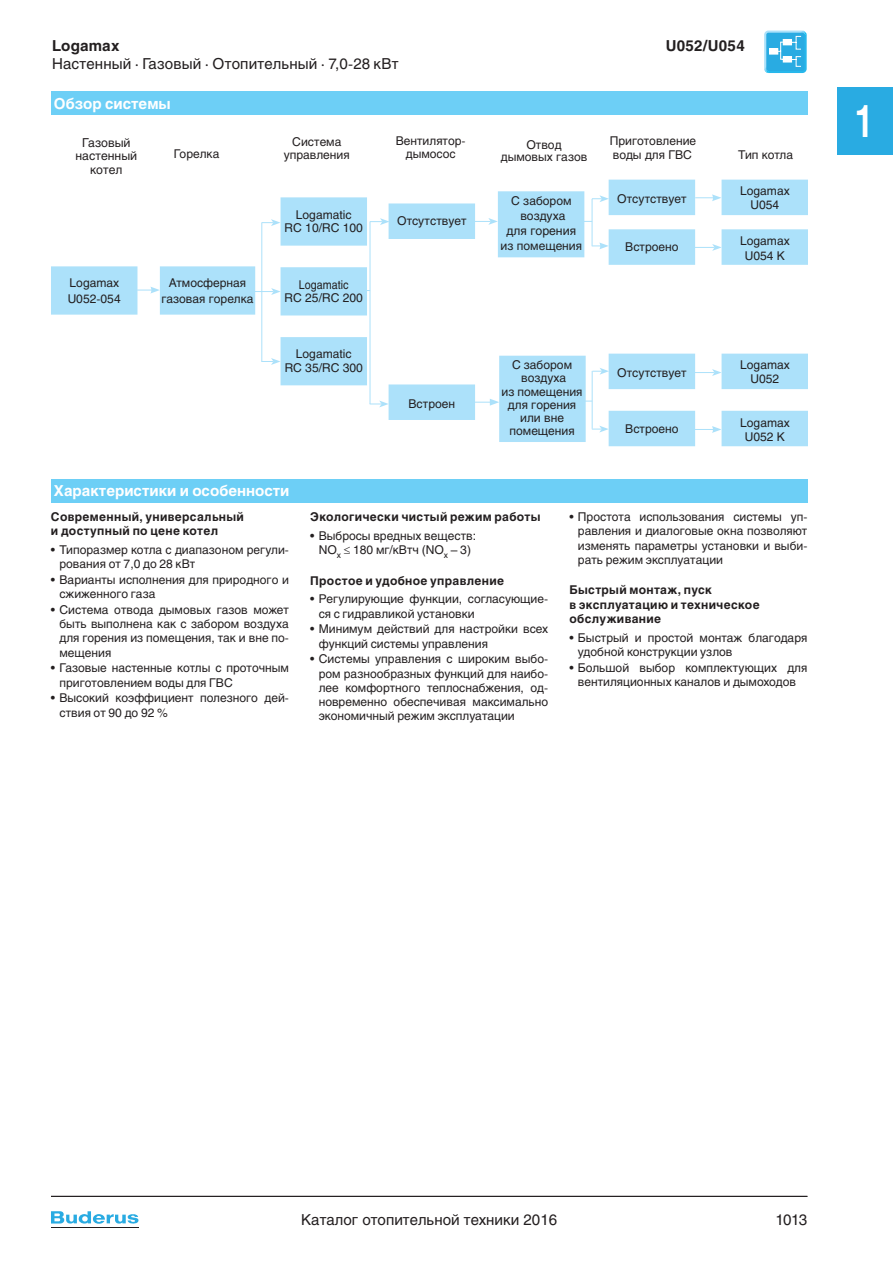
<style>
.page{position:relative;width:893px;height:1263px;background:#fff}
.page>*{position:absolute;margin:0;border:0;box-sizing:border-box;transform-origin:0 0}
.t1{font:700 condensed 45px "Helios C Cn";color:#fff;scale:.8 1}
.t2{font:15px "Helios C";color:#231f20}
.t3{font:700 15px "Helios C";color:#fff}
.t4{font:700 15px "Helios C";letter-spacing:.015em;color:#231f20}
.t5{font:12.15px/13.5px "Helios C";color:#231f20;text-align:center}
.t6{font:12px/14.2px "Helios C";color:#231f20;text-align:center}
.t7{font:700 12px/14.2px "Helios C";letter-spacing:.03em;color:#231f20}
.t8{font:12px/13.4px "Helios C";color:#231f20;text-align:center;scale:.89 1}
</style>
<div class="page">
<svg style="left:51px;top:1211px;width:87px;height:13px"></svg>
<hr style="left:51px;top:1227px;width:87px;height:1px;background:#221e1f">
<div style="left:837px;top:87px;width:55px;height:68px;background:#29abe2"></div>
<hr style="left:51px;top:1196px;width:756px;height:1px;background:#221e1f">
<svg style="left:767px;top:30px;width:37px;height:1px"></svg>
<svg style="left:764px;top:31px;width:43px;height:42px;background:#55bde9"></svg>
<div style="left:51px;top:92px;width:756px;height:23px;background:#6dcff6"></div>
<div style="left:51px;top:479px;width:756px;height:24px;background:#6dcff6"></div>
<div style="left:161px;top:267px;width:93px;height:47px;background:#ace1fa"></div>
<div style="left:160px;top:266px;width:95px;height:49px;border:2px solid #ace1fa"></div>
<hr style="left:592px;top:371px;width:1px;height:58px;background:#ace1fa">
<div style="left:281px;top:198px;width:85px;height:47px;background:#ace1fa"></div>
<div style="left:280px;top:197px;width:87px;height:49px;border:2px solid #ace1fa"></div>
<svg style="left:592px;top:426px;width:17px;height:7px"></svg>
<div style="left:500px;top:356px;width:85px;height:85px;background:#ace1fa"></div>
<div style="left:499px;top:356px;width:87px;height:86px;border:2px solid #ace1fa"></div>
<div style="left:499px;top:192px;width:85px;height:65px;background:#ace1fa"></div>
<div style="left:498px;top:191px;width:86px;height:66px;border:2px solid #ace1fa"></div>
<div style="left:52px;top:267px;width:85px;height:47px;background:#ace1fa"></div>
<div style="left:51px;top:266px;width:86px;height:49px;border:2px solid #ace1fa"></div>
<svg style="left:137px;top:287px;width:23px;height:7px"></svg>
<div style="left:389px;top:204px;width:85px;height:34px;background:#ace1fa"></div>
<div style="left:389px;top:203px;width:86px;height:36px;border:2px solid #ace1fa"></div>
<div style="left:389px;top:385px;width:85px;height:34px;background:#ace1fa"></div>
<div style="left:389px;top:384px;width:86px;height:36px;border:2px solid #ace1fa"></div>
<div style="left:609px;top:230px;width:85px;height:34px;background:#ace1fa"></div>
<div style="left:609px;top:229px;width:86px;height:36px;border:2px solid #ace1fa"></div>
<div style="left:609px;top:180px;width:85px;height:34px;background:#ace1fa"></div>
<div style="left:609px;top:180px;width:86px;height:35px;border:2px solid #ace1fa"></div>
<svg style="left:474px;top:218px;width:24px;height:7px"></svg>
<svg style="left:592px;top:368px;width:17px;height:7px"></svg>
<svg style="left:474px;top:399px;width:25px;height:7px"></svg>
<hr style="left:370px;top:221px;width:1px;height:183px;background:#ace1fa">
<hr style="left:592px;top:199px;width:1px;height:47px;background:#ace1fa">
<svg style="left:592px;top:195px;width:17px;height:7px"></svg>
<svg style="left:592px;top:242px;width:17px;height:7px"></svg>
<svg style="left:370px;top:218px;width:19px;height:7px"></svg>
<svg style="left:370px;top:401px;width:19px;height:6px"></svg>
<div style="left:609px;top:354px;width:85px;height:34px;background:#ace1fa"></div>
<div style="left:609px;top:354px;width:86px;height:35px;border:2px solid #ace1fa"></div>
<svg style="left:695px;top:180px;width:112px;height:35px"></svg>
<div style="left:609px;top:412px;width:85px;height:34px;background:#ace1fa"></div>
<div style="left:609px;top:411px;width:86px;height:35px;border:2px solid #ace1fa"></div>
<svg style="left:695px;top:229px;width:112px;height:36px"></svg>
<svg style="left:695px;top:354px;width:112px;height:35px"></svg>
<svg style="left:695px;top:411px;width:112px;height:35px"></svg>
<div style="left:281px;top:268px;width:85px;height:47px;background:#ace1fa"></div>
<div style="left:280px;top:267px;width:87px;height:48px;border:2px solid #ace1fa"></div>
<div style="left:281px;top:338px;width:85px;height:47px;background:#ace1fa"></div>
<div style="left:280px;top:337px;width:87px;height:48px;border:2px solid #ace1fa"></div>
<svg style="left:255px;top:288px;width:26px;height:7px"></svg>
<hr style="left:261px;top:222px;width:1px;height:140px;background:#ace1fa">
<svg style="left:262px;top:219px;width:18px;height:7px"></svg>
<svg style="left:261px;top:358px;width:19px;height:7px"></svg>
<p class="t4" style="left:52px;top:37px;width:69px">Logamax</p>
<p class="t4" style="left:666px;top:37px;width:80px">U052/U054</p>
<p class="t2" style="left:52px;top:58px;width:348px">Настенный · Газовый · Отопительный · 7,0-28 кВт</p>
<p class="t3" style="left:54px;top:95px;width:118px">Обзор системы</p>
<p class="t5" style="left:75px;top:137px;width:63px">Газовый настенный котел</p>
<p class="t6" style="left:610px;top:135px;width:88px">Приготовление</p>
<p class="t6" style="left:292px;top:135px;width:51px">Система</p>
<p class="t6" style="left:396px;top:136px;width:71px;line-height:12.8px">Вентилятор&shy;дымосос</p>
<p class="t6" style="left:501px;top:139px;width:88px;line-height:12.8px">Отвод дымовых газов</p>
<p class="t6" style="left:174px;top:148px;width:47px">Горелка</p>
<p class="t6" style="left:613px;top:148px;width:81px">воды для ГВС</p>
<p class="t6" style="left:738px;top:148px;width:56px">Тип котла</p>
<p class="t6" style="left:284px;top:149px;width:67px">управления</p>
<p class="t6" style="left:70px;top:276px;width:51px">Logamax</p>
<p class="t6" style="left:68px;top:292px;width:55px">U052-054</p>
<p class="t6" style="left:161px;top:275px;width:94px;line-height:16.2px">Атмосферная газовая горелка</p>
<p class="t6" style="left:296px;top:208px;width:57px">Logamatic</p>
<p class="t6" style="left:285px;top:221px;width:80px">RC 10/RC 100</p>
<p class="t8" style="left:285px;top:278px;width:90px">Logamatic<br>RC 25/RC 200</p>
<p class="t6" style="left:285px;top:348px;width:80px;line-height:13.4px">Logamatic<br>RC 35/RC 300</p>
<p class="t3" style="left:54px;top:482px;width:237px">Характеристики и особенности</p>
<p class="t6" style="left:397px;top:215px;width:71px">Отсутствует</p>
<p class="t6" style="left:511px;top:195px;width:62px">С забором</p>
<p class="t6" style="left:520px;top:209px;width:47px">воздуха</p>
<p class="t5" style="left:507px;top:225px;width:71px">для горения</p>
<p class="t6" style="left:501px;top:239px;width:83px">из помещения</p>
<p class="t6" style="left:408px;top:397px;width:48px">Встроен</p>
<p class="t6" style="left:512px;top:358px;width:62px">С забором</p>
<p class="t6" style="left:508px;top:399px;width:70px">для горения</p>
<p class="t6" style="left:521px;top:372px;width:47px">воздуха</p>
<p class="t6" style="left:509px;top:412px;width:67px;line-height:13px">или вне помещения</p>
<p class="t6" style="left:502px;top:385px;width:82px">из помещения</p>
<p class="t6" style="left:617px;top:193px;width:71px">Отсутствует</p>
<p class="t6" style="left:625px;top:241px;width:55px">Встроено</p>
<p class="t6" style="left:617px;top:366px;width:71px">Отсутствует</p>
<p class="t6" style="left:625px;top:423px;width:55px">Встроено</p>
<p class="t6" style="left:740px;top:184px;width:51px">Logamax<br>U054</p>
<p class="t6" style="left:740px;top:234px;width:51px">Logamax<br>U054 K</p>
<p class="t6" style="left:740px;top:358px;width:51px">Logamax<br>U052</p>
<p class="t6" style="left:740px;top:416px;width:51px">Logamax<br>U052 K</p>
<p class="t7" style="left:51px;top:510px;width:194px">Современный, универсальный и доступный по цене котел</p>
<p class="t6" style="left:59px;top:543px;width:231px;text-align:left;text-indent:-8px">• Типоразмер котла с диапазоном регули&shy;рования от 7,0 до 28 кВт</p>
<p class="t6" style="left:59px;top:573px;width:231px;text-align:left;text-indent:-8px">• Варианты исполнения для природного и сжиженного газа</p>
<p class="t6" style="left:59px;top:603px;width:231px;text-align:justify;text-indent:-8px">• Система отвода дымовых газов может быть выполнена как с забором воздуха для горения из помещения, так и вне по&shy;мещения</p>
<p class="t6" style="left:59px;top:662px;width:231px;text-align:left;text-indent:-8px">• Газовые настенные котлы с проточным приготовлением воды для ГВС</p>
<p class="t6" style="left:59px;top:692px;width:231px;text-align:left;text-indent:-8px">• Высокий коэффициент полезного дей&shy;ствия от 90 до 92 %</p>
<p class="t7" style="left:310px;top:510px;width:232px">Экологически чистый режим работы</p>
<p class="t6" style="left:310px;top:529px;width:167px">• Выбросы вредных веществ:<br>NO<sub>x</sub> 180 мг/кВтч (NO<sub>x</sub> – 3)</p>
<p class="t7" style="left:310px;top:573px;width:195px">Простое и удобное управление</p>
<p class="t6" style="left:319px;top:593px;width:231px;text-align:left;text-indent:-8px">• Регулирующие функции, согласующие&shy;ся с гидравликой установки</p>
<p class="t6" style="left:319px;top:623px;width:231px;text-align:left;text-indent:-8px">• Минимум действий для настройки всех функций системы управления</p>
<p class="t6" style="left:319px;top:653px;width:231px;text-align:justify;text-indent:-8px">• Системы управления с широким выбо&shy;ром разнообразных функций для наибо&shy;лее комфортного теплоснабжения, од&shy;новременно обеспечивая макси ма ль но экономичный режим эксплуа тации</p>
<p class="t6" style="left:578px;top:510px;width:231px;text-align:justify;text-indent:-8px">• Простота использования системы уп&shy;равления и диалоговые окна поз воляют изменять параметры установки и выби&shy;рать режим эксплуатации</p>
<p class="t7" style="left:569px;top:583px;width:192px">Быстрый монтаж, пуск<br>в эксплуатацию и техническое обслуживание</p>
<p class="t6" style="left:578px;top:631px;width:231px;text-align:left;text-indent:-8px">• Быстрый и простой монтаж благодаря удобной конструкции узлов</p>
<p class="t6" style="left:569px;top:661px;width:239px">• Большой выбор комплектующих для вентиляционных каналов и дымоходов</p>
<h1 class="t1" style="left:856px;top:94px;width:23px">1</h1>
<p class="t2" style="left:301px;top:1214px;width:258px">Каталог отопительной техники 2016</p>
<p class="t2" style="left:775px;top:1214px;width:33px">1013</p>
</div>
